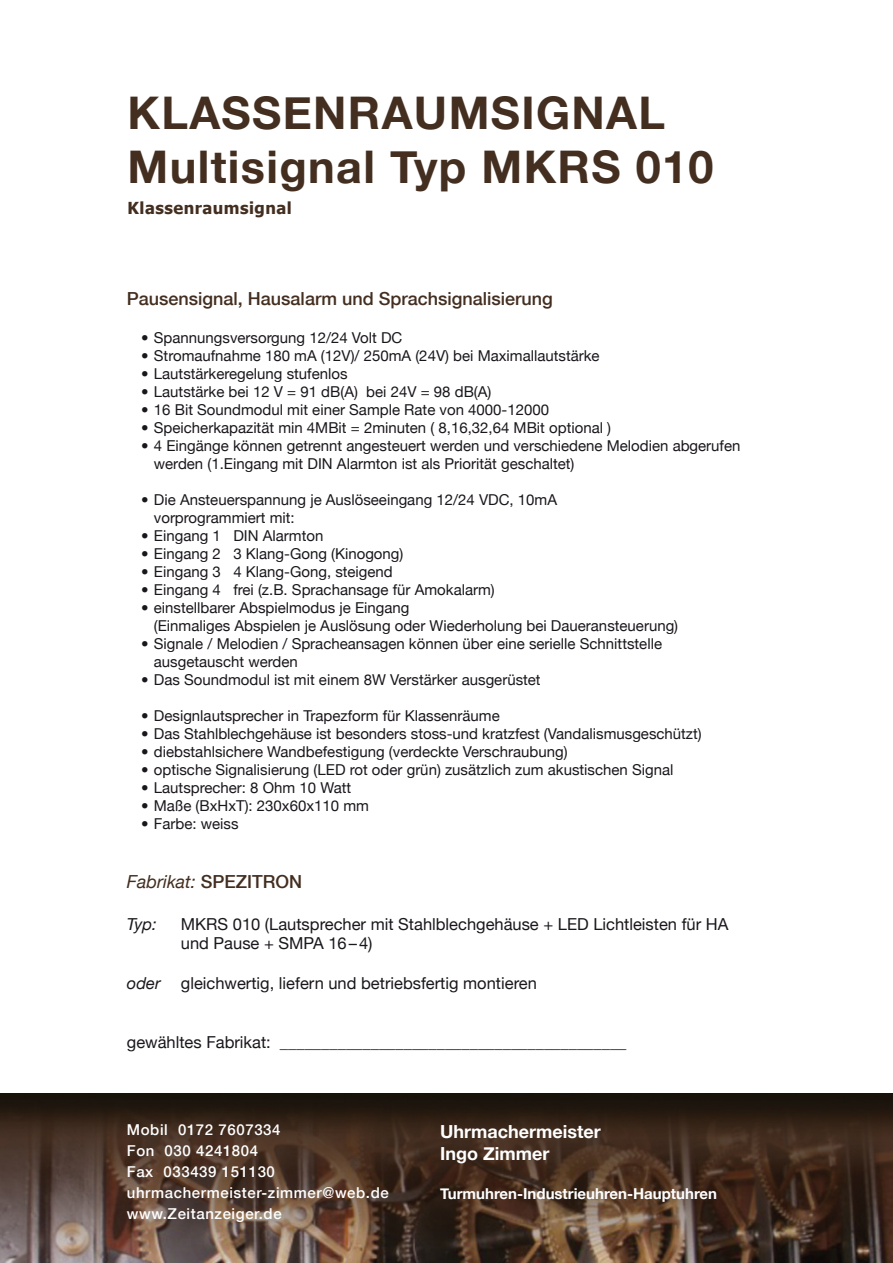
<style>
.page{position:relative;width:893px;height:1263px;background:#fff}
.page>*{position:absolute;margin:0;border:0;box-sizing:border-box;transform-origin:0 0}
.t1{font:700 45px/54px "Helvetica Neue";letter-spacing:.03em;color:#432e20}
.t2{font:500 18px "Helvetica Neue";color:#432e20}
.t3{font:700 18px/21.6px "Helvetica Neue";color:#fff}
.t4{font:italic 18px "Helvetica Neue";color:#432e20}
.t5{font:16.5px/19.8px "Helvetica Neue";color:#1a171c}
.t6{font:700 16.5px "Tahoma";letter-spacing:.03em;color:#432e20}
.t7{font:italic 16.5px "Helvetica Neue";color:#1a171c}
.t8{font:15px/18px "Helvetica Neue";color:#1a171c}
.t9{font:500 15px/21px "Helvetica Neue";letter-spacing:.04em;color:#fff}
.t10{font:700 15px "Helvetica Neue";color:#fff}
.s1{font-weight:500;font-style:normal}
.s2{font-style:italic}
</style>
<div class="page">
<img style="left:0;top:1093px;width:893px;height:170px">
<h1 class="t1" style="left:128px;top:83px;width:587px">Klassenraumsignal<br>Multisignal Typ MKRS 010</h1>
<p class="t6" style="left:128px;top:197px;width:166px">Klassenraumsignal</p>
<p class="t2" style="left:127px;top:284px;width:427px">Pausensignal, Hausalarm und Sprachsignalisierung</p>
<p class="t8" style="left:141px;top:327px;width:263px">• Spannungsversorgung 12/24 Volt DC</p>
<p class="t8" style="left:141px;top:345px;width:460px">• Stromaufnahme 180 mA (12V)/ 250mA (24V) bei Maximallautstärke</p>
<p class="t8" style="left:141px;top:363px;width:208px">• Lautstärkeregelung stufenlos</p>
<p class="t8" style="left:141px;top:381px;width:352px">• Lautstärke bei 12 V = 91 dB(A) bei 24V = 98 dB(A)</p>
<p class="t8" style="left:141px;top:399px;width:409px">• 16 Bit Soundmodul mit einer Sample Rate von 4000-12000</p>
<p class="t8" style="left:141px;top:417px;width:471px">• Speicherkapazität min 4MBit = 2minuten ( 8,16,32,64 MBit optional )</p>
<p class="t8" style="left:154px;top:435px;width:588px;text-indent:-13px">• 4 Eingänge können getrennt angesteuert werden und verschiedene Melodien abgerufen werden (1.Eingang mit DIN Alarmton ist als Priorität geschaltet)</p>
<p class="t8" style="left:154px;top:489px;width:405px;text-indent:-13px">• Die Ansteuerspannung je Auslöseeingang 12/24 VDC, 10mA vorprogrammiert mit:</p>
<p class="t8" style="left:141px;top:525px;width:184px">• Eingang 1 DIN Alarmton</p>
<p class="t8" style="left:141px;top:543px;width:264px">• Eingang 2 3 Klang-Gong (Kinogong)</p>
<p class="t8" style="left:141px;top:561px;width:253px">• Eingang 3 4 Klang-Gong, steigend</p>
<p class="t8" style="left:141px;top:579px;width:355px">• Eingang 4 frei (z.B. Sprachansage für Amokalarm)</p>
<p class="t8" style="left:154px;top:597px;width:526px;text-indent:-13px">• einstellbarer Abspielmodus je Eingang<br>(Einmaliges Abspielen je Auslösung oder Wiederholung bei Daueransteuerung)</p>
<p class="t8" style="left:154px;top:633px;width:510px;text-indent:-13px">• Signale / Melodien / Spracheansagen können über eine serielle Schnittstelle ausgetauscht werden</p>
<p class="t8" style="left:141px;top:669px;width:401px">• Das Soundmodul ist mit einem 8W Verstärker ausgerüstet</p>
<p class="t8" style="left:141px;top:705px;width:360px">• Designlautsprecher in Trapezform für Klassenräume</p>
<p class="t8" style="left:141px;top:723px;width:562px">• Das Stahlblechgehäuse ist besonders stoss-und kratzfest (Vandalismusgeschützt)</p>
<p class="t8" style="left:141px;top:741px;width:428px">• diebstahlsichere Wandbefestigung (verdeckte Verschraubung)</p>
<p class="t8" style="left:141px;top:759px;width:534px">• optische Signalisierung (LED rot oder grün) zusätzlich zum akustischen Signal</p>
<p class="t8" style="left:141px;top:777px;width:212px">• Lautsprecher: 8 Ohm 10 Watt</p>
<p class="t8" style="left:141px;top:795px;width:229px">• Maße (BxHxT): 230x60x110 mm</p>
<p class="t8" style="left:141px;top:813px;width:99px">• Farbe: weiss</p>
<p class="t4" style="left:127px;top:867px;width:177px">Fabrikat: <span class="s1">SPEZITRON</span></p>
<p class="t7" style="left:127px;top:910px;width:31px">Typ:</p>
<p class="t5" style="left:181px;top:913px;width:549px">MKRS 010 (Lautsprecher mit Stahlblechgehäuse + LED Lichtleisten für HA und Pause + SMPA 16–4)</p>
<p class="t5" style="left:127px;top:972px;width:411px"><span class="s2">oder</span> gleichwertig, liefern und betriebsfertig montieren</p>
<p class="t5" style="left:127px;top:1031px;width:501px">gewähltes Fabrikat: __________________________________________</p>
<p class="t9" style="left:127px;top:1118px;width:263px">Mobil 0172 7607334<br>Fon 030 4241804<br>Fax 033439 151130 uhrmachermeister-zimmer@web.de www.Zeitanzeiger.de</p>
<p class="t3" style="left:440px;top:1120px;width:162px">Uhrmachermeister<br>Ingo Zimmer</p>
<p class="t10" style="left:440px;top:1180px;width:278px">Turmuhren-Industrieuhren-Hauptuhren</p>
</div>
